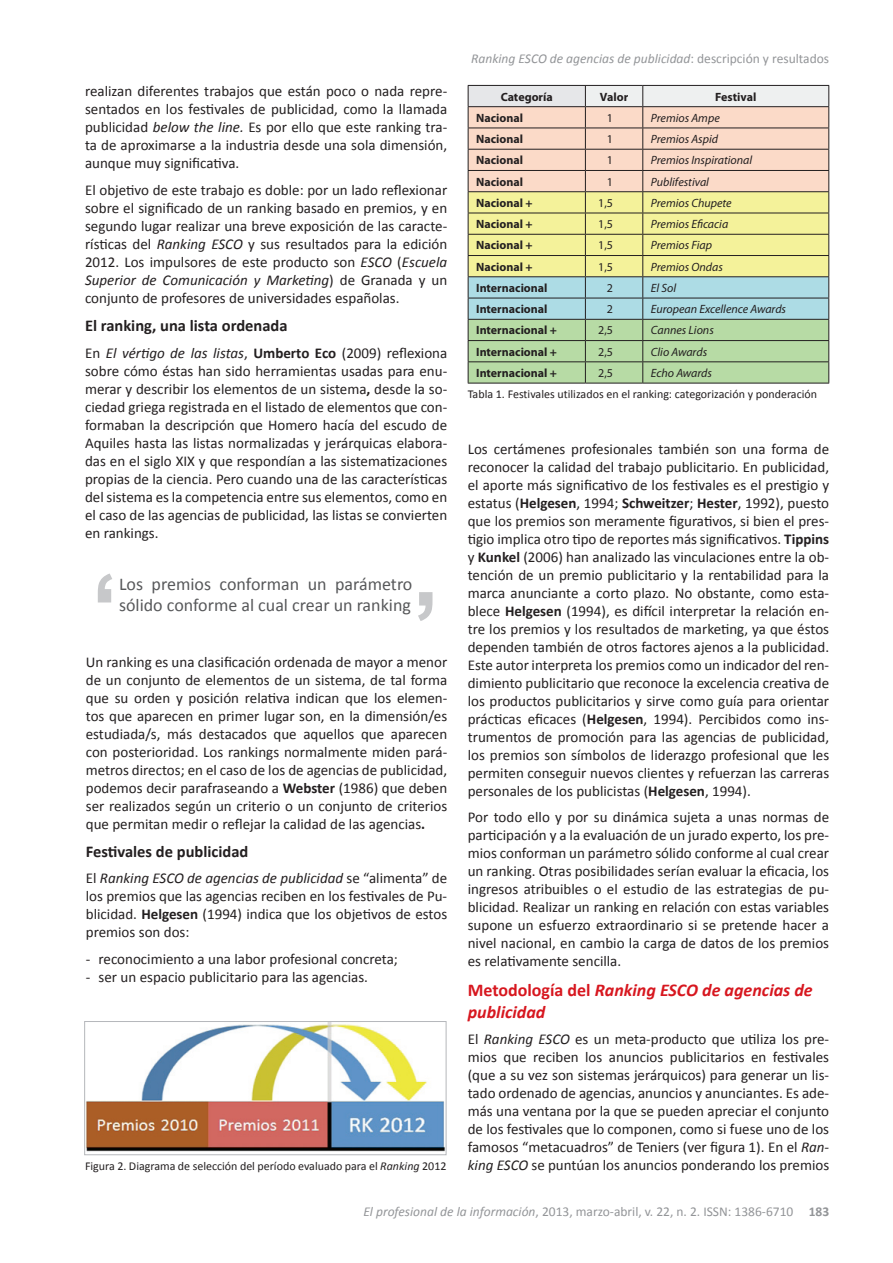
<style>
.page{position:relative;width:893px;height:1263px;background:#fff}
.page>*{position:absolute;margin:0;border:0;box-sizing:border-box;transform-origin:0 0}
.t1{font:18px/21.6px "Calibri";color:#57585a}
.t2{font:italic 700 18px/21.6px "Calibri";color:#d7171f}
.t3{font:700 16.5px "Calibri";color:#231f20}
.t4{font:15px/18px "Calibri";color:#231f20;text-align:justify}
.t5{font:13.5px "Calibri";color:#939598}
.t6{font:italic 13.5px "Calibri";color:#939598}
.t7{font:italic 12px "Myriad Pro";color:#231f20}
.t8{font:700 12px "Myriad Pro";color:#231f20}
.t9{font:12px "Calibri";color:#231f20}
.t10{font:12px "Myriad Pro";color:#231f20}
.s1{font-style:italic}
.s2{font-weight:700}
.s3{font-style:normal}
</style>
<div class="page">
<svg style="left:418px;top:592px;width:14px;height:29px"></svg>
<svg style="left:98px;top:573px;width:14px;height:29px"></svg>
<hr style="left:468px;top:383px;width:117px;height:1px;background:#231f20">
<hr style="left:585px;top:383px;width:58px;height:1px;background:#231f20">
<hr style="left:643px;top:383px;width:186px;height:1px;background:#231f20">
<svg style="left:468px;top:85px;width:361px;height:298px;background:#d3d7b1"></svg>
<img style="left:86px;top:1023px;width:358px;height:129px">
<div style="left:84px;top:1021px;width:362px;height:134px;border:1px solid #b5b7bb"></div>
<p class="t4" style="left:85px;top:82px;width:364px">realizan diferentes trabajos que están poco o nada repre&shy;sentados en los festivales de publicidad, como la llamada publicidad <span class="s1">below the line.</span> Es por ello que este ranking tra&shy;ta de aproximarse a la industria desde una sola dimensión, aunque muy significativa.</p>
<p class="t4" style="left:85px;top:181px;width:364px">El objetivo de este trabajo es doble: por un lado reflexionar sobre el significado de un ranking basado en premios, y en segundo lugar realizar una breve exposición de las caracte&shy;rísticas del <span class="s1">Ranking ESCO</span> y sus resultados para la edición 2012. Los impulsores de este producto son <span class="s1">ESCO</span> (<span class="s1">Escuela Superior de Comunicación y Marketing</span>) de Granada y un conjunto de profesores de universidades españolas.</p>
<p class="t3" style="left:85px;top:315px;width:204px">El ranking, una lista ordenada</p>
<p class="t4" style="left:85px;top:344px;width:364px">En <span class="s1">El vértigo de las listas</span>, <span class="s2">Umberto Eco</span> (2009) reflexiona sobre cómo éstas han sido herramientas usadas para enu&shy;merar y describir los elementos de un sistema<span class="s2">,</span> desde la so&shy;ciedad griega registrada en el listado de elementos que con&shy;formaban la descripción que Homero hacía del escudo de Aquiles hasta las listas normalizadas y jerárquicas elabora&shy;das en el siglo XIX y que respondían a las sistematizaciones propias de la ciencia. Pero cuando una de las características del sistema es la competencia entre sus elementos, como en el caso de las agencias de publicidad, las listas se convierten en rankings.</p>
<p class="t1" style="left:119px;top:573px;width:295px">Los premios conforman un parámetro sólido conforme al cual crear un ranking</p>
<p class="t4" style="left:86px;top:653px;width:363px">Un ranking es una clasificación ordenada de mayor a menor de un conjunto de elementos de un sistema, de tal forma que su orden y posición relativa indican que los elemen&shy;tos que aparecen en primer lugar son, en la dimensión/es estudiada/s, más destacados que aquellos que aparecen con posterioridad. Los rankings normalmente miden pará&shy;metros directos; en el caso de los de agencias de publicidad, podemos decir parafraseando a <span class="s2">Webster</span> (1986) que deben ser realizados según un criterio o un conjunto de criterios que permitan medir o reflejar la calidad de las agencias<span class="s2">.</span></p>
<p class="t3" style="left:86px;top:841px;width:164px">Festivales de publicidad</p>
<p class="t4" style="left:86px;top:869px;width:363px">El <span class="s1">Ranking ESCO de agencias de publicidad</span> se “alimenta” de los premios que las agencias reciben en los festivales de Pu&shy;blicidad. <span class="s2">Helgesen</span> (1994) indica que los objetivos de estos premios son dos:</p>
<p class="t4" style="left:86px;top:950px;width:314px">- reconocimiento a una labor profesional concreta;</p>
<p class="t4" style="left:86px;top:968px;width:284px">- ser un espacio publicitario para las agencias.</p>
<p class="t9" style="left:85px;top:1158px;width:363px">Figura 2. Diagrama de selección del período evaluado para el <span class="s1">Ranking</span> 2012</p>
<p class="t6" style="left:471px;top:50px;width:360px">Ranking ESCO de agencias de publicidad<span class="s3">: descripción y resultados</span></p>
<p class="t8" style="left:501px;top:89px;width:54px">Categoría</p>
<p class="t8" style="left:600px;top:89px;width:30px">Valor</p>
<p class="t8" style="left:715px;top:89px;width:43px">Festival</p>
<p class="t8" style="left:476px;top:110px;width:48px">Nacional</p>
<p class="t10" style="left:607px;top:110px;width:8px">1</p>
<p class="t7" style="left:651px;top:110px;width:70px">Premios Ampe</p>
<p class="t8" style="left:476px;top:131px;width:48px">Nacional</p>
<p class="t10" style="left:607px;top:132px;width:8px">1</p>
<p class="t7" style="left:651px;top:132px;width:69px">Premios Aspid</p>
<p class="t8" style="left:476px;top:152px;width:48px">Nacional</p>
<p class="t10" style="left:607px;top:153px;width:8px">1</p>
<p class="t7" style="left:651px;top:153px;width:103px">Premios Inspirational</p>
<p class="t8" style="left:476px;top:174px;width:48px">Nacional</p>
<p class="t10" style="left:607px;top:174px;width:8px">1</p>
<p class="t7" style="left:651px;top:174px;width:60px">Publifestival</p>
<p class="t8" style="left:476px;top:195px;width:58px">Nacional +</p>
<p class="t10" style="left:598px;top:195px;width:16px">1,5</p>
<p class="t7" style="left:651px;top:195px;width:82px">Premios Chupete</p>
<p class="t8" style="left:476px;top:216px;width:58px">Nacional +</p>
<p class="t10" style="left:598px;top:217px;width:16px">1,5</p>
<p class="t7" style="left:651px;top:217px;width:79px">Premios Eficacia</p>
<p class="t8" style="left:476px;top:238px;width:58px">Nacional +</p>
<p class="t10" style="left:598px;top:238px;width:16px">1,5</p>
<p class="t7" style="left:651px;top:238px;width:63px">Premios Fiap</p>
<p class="t8" style="left:476px;top:259px;width:58px">Nacional +</p>
<p class="t10" style="left:598px;top:259px;width:16px">1,5</p>
<p class="t7" style="left:651px;top:259px;width:74px">Premios Ondas</p>
<p class="t8" style="left:476px;top:280px;width:73px">Internacional</p>
<p class="t10" style="left:607px;top:280px;width:8px">2</p>
<p class="t7" style="left:651px;top:280px;width:27px">El Sol</p>
<p class="t8" style="left:476px;top:301px;width:73px">Internacional</p>
<p class="t10" style="left:607px;top:302px;width:8px">2</p>
<p class="t7" style="left:651px;top:302px;width:137px">European Excellence Awards</p>
<p class="t8" style="left:476px;top:323px;width:82px">Internacional +</p>
<p class="t10" style="left:598px;top:323px;width:16px">2,5</p>
<p class="t7" style="left:651px;top:323px;width:64px">Cannes Lions</p>
<p class="t8" style="left:476px;top:344px;width:82px">Internacional +</p>
<p class="t10" style="left:598px;top:344px;width:16px">2,5</p>
<p class="t7" style="left:651px;top:344px;width:58px">Clio Awards</p>
<p class="t8" style="left:476px;top:365px;width:82px">Internacional +</p>
<p class="t10" style="left:598px;top:366px;width:16px">2,5</p>
<p class="t7" style="left:651px;top:366px;width:63px">Echo Awards</p>
<p class="t9" style="left:468px;top:387px;width:351px">Tabla 1. Festivales utilizados en el ranking: categorización y ponderación</p>
<p class="t4" style="left:468px;top:440px;width:363px">Los certámenes profesionales también son una forma de reconocer la calidad del trabajo publicitario. En publicidad, el aporte más significativo de los festivales es el prestigio y estatus (<span class="s2">Helgesen</span>, 1994; <span class="s2">Schweitzer</span>; <span class="s2">Hester</span>, 1992), puesto que los premios son meramente figurativos, si bien el pres&shy;tigio implica otro tipo de reportes más significativos. <span class="s2">Tippins </span>y <span class="s2">Kunkel</span> (2006) han analizado las vinculaciones entre la ob&shy;tención de un premio publicitario y la rentabilidad para la marca anunciante a corto plazo. No obstante, como esta&shy;blece <span class="s2">Helgesen</span> (1994), es difícil interpretar la relación en&shy;tre los premios y los resultados de marketing, ya que éstos dependen también de otros factores ajenos a la publicidad.<br>Este autor interpreta los premios como un indicador del ren&shy;dimiento publicitario que reconoce la excelencia creativa de los productos publicitarios y sirve como guía para orientar prácticas eficaces (<span class="s2">Helgesen</span>, 1994). Percibidos como ins&shy;trumentos de promoción para las agencias de publicidad, los premios son símbolos de liderazgo profesional que les permiten conseguir nuevos clientes y refuerzan las carreras personales de los publicistas (<span class="s2">Helgesen</span>, 1994).</p>
<p class="t4" style="left:468px;top:808px;width:363px">Por todo ello y por su dinámica sujeta a unas normas de participación y a la evaluación de un jurado experto, los pre&shy;mios conforman un parámetro sólido conforme al cual crear un ranking. Otras posibilidades serían evaluar la eficacia, los ingresos atribuibles o el estudio de las estrategias de pu&shy;blicidad. Realizar un ranking en relación con estas variables supone un esfuerzo extraordinario si se pretende hacer a nivel nacional, en cambio la carga de datos de los premios es relativamente sencilla.</p>
<p class="t2" style="left:468px;top:979px;width:347px"><span class="s3">Metodología del</span> Ranking ESCO de agencias de publicidad</p>
<p class="t4" style="left:468px;top:1030px;width:363px">El <span class="s1">Ranking ESCO</span> es un meta-producto que utiliza los pre&shy;mios que reciben los anuncios publicitarios en festivales (que a su vez son sistemas jerárquicos) para generar un lis&shy;tado ordenado de agencias, anuncios y anunciantes. Es ade&shy;más una ventana por la que se pueden apreciar el conjunto de los festivales que lo componen, como si fuese uno de los famosos “metacuadros” de Teniers (ver figura 1). En el <span class="s1">Ran&shy;king ESCO</span> se puntúan los anuncios ponderando los premios</p>
<p class="t5" style="left:363px;top:1203px;width:467px"><span class="s1">El profesional de la información</span>, 2013, marzo-abril, v. 22, n. 2. ISSN: 1386-6710 <span class="s2">183</span></p>
</div>
